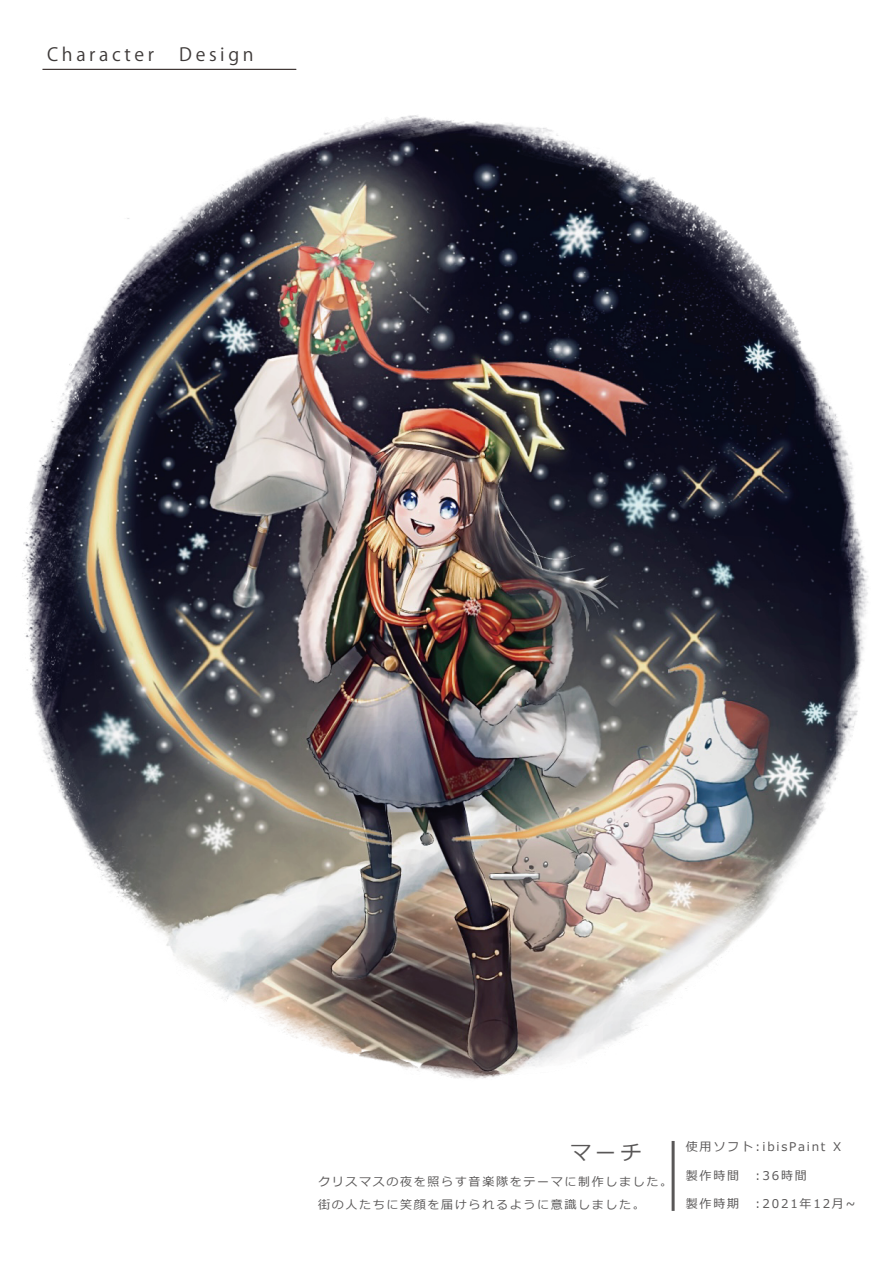
<style>
.page{position:relative;width:893px;height:1263px;background:#fff}
.page>*{position:absolute;margin:0;border:0;box-sizing:border-box;transform-origin:0 0}
.t1{font:21px "Meiryo";color:#595757}
.t2{font:18px "Koz Go Pr 6 N";letter-spacing:.2em;color:#3e3a39}
.t3{font:12px/23.7px "Meiryo";letter-spacing:.14em;color:#595757}
</style>
<div class="page">
<img style="left:22px;top:68px;width:847px;height:1143px">
<hr style="left:672px;top:1141px;width:3px;height:70px;background:#595757">
<h2 class="t2" style="left:47px;top:44px;width:208px">Character　Design</h2>
<h1 class="t1" style="left:570px;top:1138px;width:73px">マーチ</h1>
<p class="t3" style="left:318px;top:1170px;width:355px">クリスマスの夜を照らす音楽隊をテーマに制作しました。街の人たちに笑顔を届けられるように意識しました。</p>
<p class="t3" style="left:686px;top:1135px;width:157px">使用ソフト︓ibisPaint X</p>
<p class="t3" style="left:686px;top:1164px;width:123px">製作時間　︓36時間</p>
<p class="t3" style="left:686px;top:1192px;width:171px">製作時期　︓2021年12月~</p>
</div>
